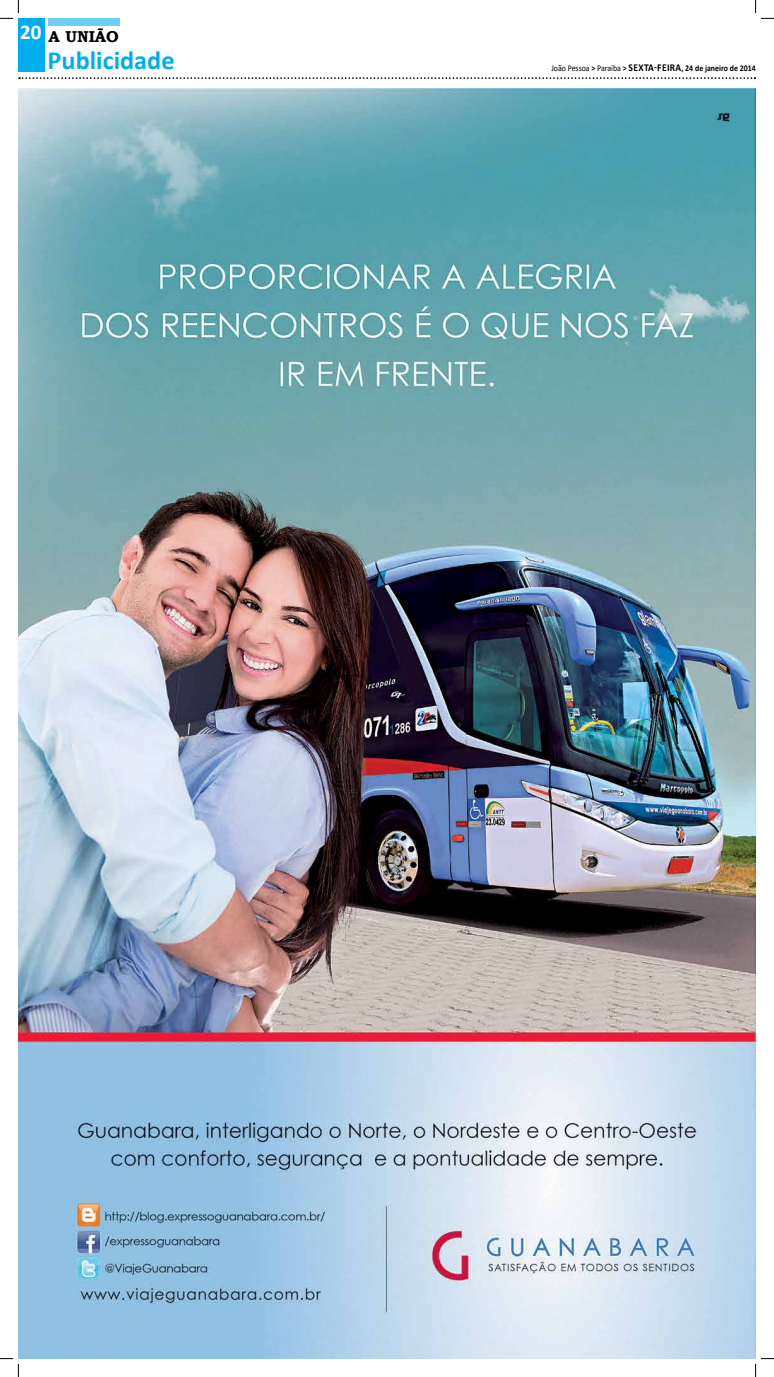
<style>
.page{position:relative;width:774px;height:1377px;background:#fff}
.page>*{position:absolute;margin:0;border:0;box-sizing:border-box;transform-origin:0 0}
.t1{font:700 26.25px "Calibri";color:#00aeef}
.t2{font:700 15.75px "Bookman Old Style";color:#000}
.t3{font:700 8.75px "Calibri";color:#000;scale:.9 1}
.s1{font-weight:400}
.s2{font-size:10.5px}
</style>
<div class="page">
<div style="left:18px;top:19px;width:26px;height:53px;background:#00aeef"></div>
<div style="left:49px;top:18px;width:71px;height:8px;background:#6dcff6"></div>
<svg style="left:19px;top:77px;width:736px;height:2px"></svg>
<img style="left:18px;top:88px;width:737px;height:1270px">
<svg style="left:0;top:0;width:19px;height:19px"></svg>
<svg style="left:0;top:1357px;width:19px;height:19px"></svg>
<svg style="left:755px;top:0;width:18px;height:19px"></svg>
<svg style="left:754px;top:1357px;width:19px;height:19px"></svg>
<h2 class="t2" style="left:20px;top:25px;width:100px"><sup>20</sup> A UNIÃO</h2>
<h1 class="t1" style="left:48px;top:44px;width:128px">Publicidade</h1>
<p class="t3" style="left:551px;top:63px;width:228px"><span class="s1">João Pessoa</span> &gt; <span class="s1">Paraíba</span> &gt; <span class="s2">SEXTA-FEIRA</span>, 24 de janeiro de 2014</p>
</div>
